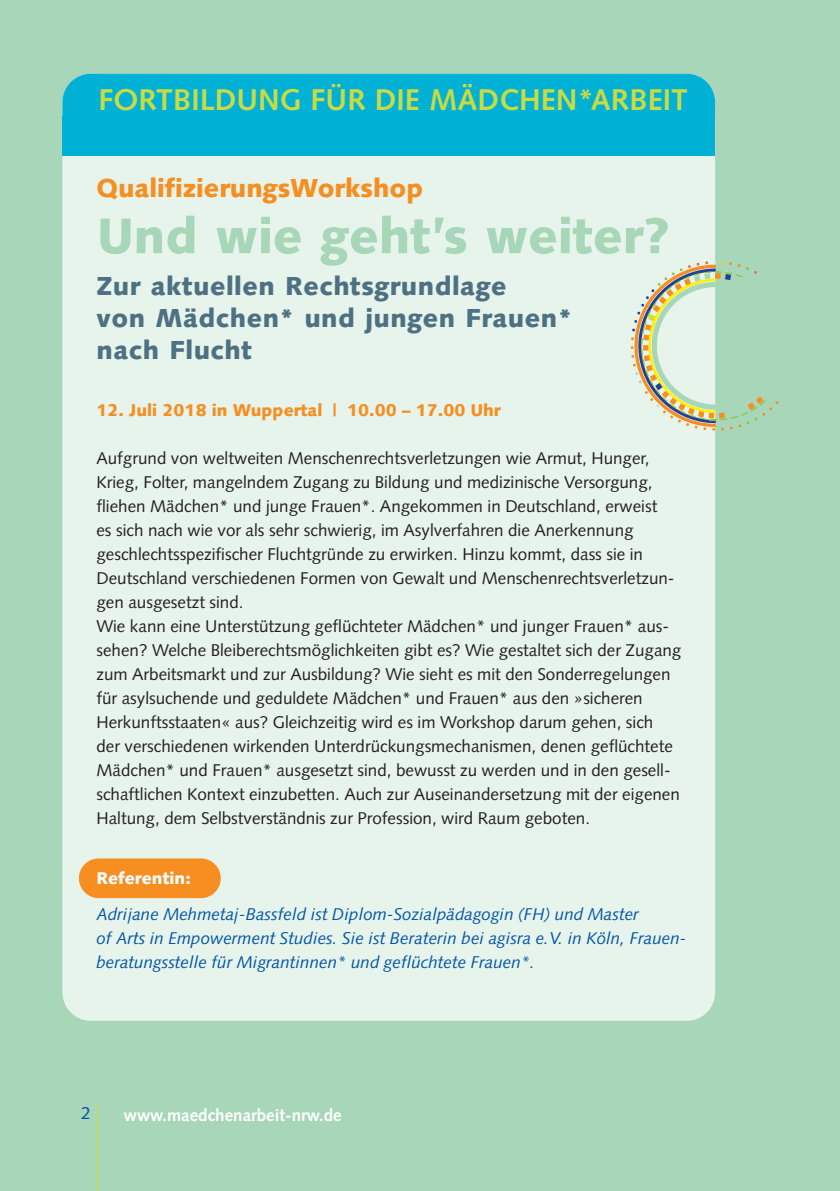
<style>
.page{position:relative;width:840px;height:1191px;background:#fff}
.page>*{position:absolute;margin:0;border:0;box-sizing:border-box;transform-origin:0 0}
.t1{font:900 50px "Syntax";color:#a7d7b8}
.t2{font:700 30px "Syntax";color:#c9db43}
.t3{font:900 26px/32px "Syntax";letter-spacing:.02em;color:#4d7182}
.t4{font:900 26px "Syntax";color:#f68e21}
.t5{font:17.4px "Syntax";color:#0154a6}
.t6{font:17px/24px "Syntax";color:#231f20}
.t7{font:italic 17px/24px "Syntax";color:#0154a6}
.t8{font:900 17px "Syntax";color:#f68e21}
.t9{font:700 17px "Syntax";color:#fff}
.t10{font:900 17px "Syntax";color:#fff}
</style>
<div class="page">
<div style="left:0;top:0;width:839px;height:1191px;background:#a7d7b8"></div>
<div style="left:62px;top:74px;width:652px;height:946px;background:#e7f4eb;border-radius:28px"></div>
<div style="left:62px;top:74px;width:652px;height:70px;background:#00b1d5;border-radius:28px"></div>
<div style="left:79px;top:858px;width:142px;height:40px;background:#f68e21;border-radius:20px"></div>
<hr style="left:96px;top:1106px;width:1px;height:85px;background:#d6df21">
<div style="left:62px;top:116px;width:652px;height:40px;background:#00b1d5"></div>
<svg style="left:630px;top:261px;width:148px;height:170px"></svg>
<h2 class="t2" style="left:98px;top:87px;width:590px">FORTBILDUNG FÜR DIE MÄDCHEN*ARBEIT</h2>
<h3 class="t4" style="left:96px;top:178px;width:328px">QualifizierungsWorkshop</h3>
<h1 class="t1" style="left:96px;top:216px;width:574px">Und wie geht’s weiter?</h1>
<h3 class="t3" style="left:96px;top:273px;width:477px">Zur aktuellen Rechtsgrundlage<br>von Mädchen* und jungen Frauen* nach Flucht</h3>
<p class="t8" style="left:96px;top:403px;width:405px">12. Juli 2018 in Wuppertal | 10.00 – 17.00 Uhr</p>
<p class="t6" style="left:96px;top:448px;width:586px">Aufgrund von weltweiten Menschenrechtsverletzungen wie Armut, Hunger, Krieg, Folter, mangelndem Zugang zu Bildung und medizinische Versorgung, fliehen Mädchen* und junge Frauen*. Angekommen in Deutschland, erweist<br>es sich nach wie vor als sehr schwierig, im Asylverfahren die Anerkennung geschlechtsspezifischer Fluchtgründe zu erwirken. Hinzu kommt, dass sie in Deutschland verschiedenen Formen von Gewalt und Menschenrechtsverletzun&shy;gen ausgesetzt sind.<br>Wie kann eine Unterstützung geflüchteter Mädchen* und junger Frauen* aus&shy;sehen? Welche Bleiberechtsmöglichkeiten gibt es? Wie gestaltet sich der Zugang zum Arbeitsmarkt und zur Ausbildung? Wie sieht es mit den Sonderregelungen für asylsuchende und geduldete Mädchen* und Frauen* aus den »sicheren Herkunftsstaaten« aus? Gleichzeitig wird es im Workshop darum gehen, sich<br>der verschiedenen wirkenden Unterdrückungsmechanismen, denen geflüchtete Mädchen* und Frauen* ausgesetzt sind, bewusst zu werden und in den gesell&shy;schaftlichen Kontext einzubetten. Auch zur Auseinandersetzung mit der eigenen Haltung, dem Selbstverständnis zur Profession, wird Raum geboten.</p>
<p class="t10" style="left:96px;top:871px;width:96px">Referentin:</p>
<p class="t7" style="left:96px;top:904px;width:591px">Adrijane Mehmetaj-Bassfeld ist Diplom-Sozialpädagogin (FH) und Master<br>of Arts in Empowerment Studies. Sie ist Beraterin bei agisra e.V. in Köln, Frauen&shy;beratungsstelle für Migrantinnen* und geflüchtete Frauen*.</p>
<p class="t5" style="left:81px;top:1106px;width:11px">2</p>
<p class="t9" style="left:124px;top:1108px;width:219px">www.maedchenarbeit-nrw.de</p>
</div>
